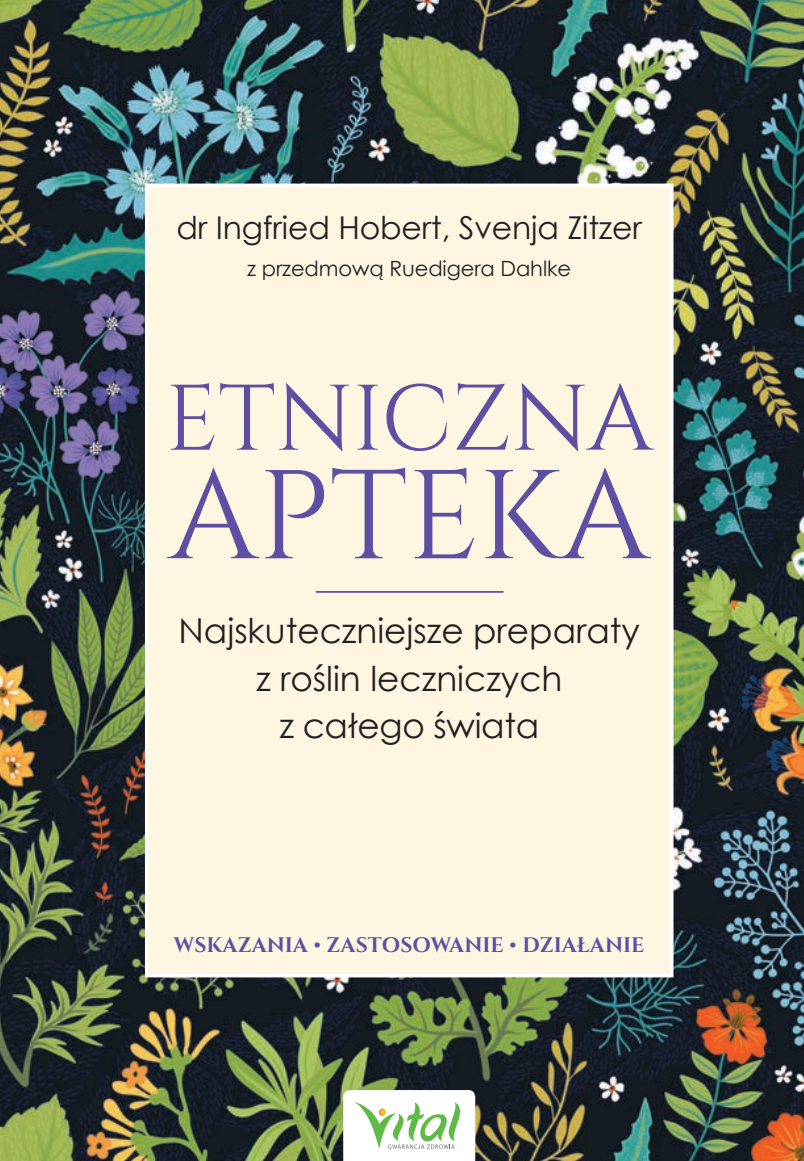
<style>
.page{position:relative;width:804px;height:1161px;background:#fff}
.page>*{position:absolute;margin:0;border:0;box-sizing:border-box;transform-origin:0 0}
.t1{font:126px "Cinzel";letter-spacing:-.005em;color:#5d4fa1}
.t2{font:92.75px "Cinzel";letter-spacing:-.005em;color:#5d4fa1}
.t3{font:34.3px/47.2px "Century Gothic";color:#231f20;text-align:center}
.t4{font:31.5px "Century Gothic";letter-spacing:-.005em;color:#231f20}
.t5{font:700 21px "Cinzel";letter-spacing:.005em;color:#5d4fa1}
.t6{font:21px "Century Gothic";letter-spacing:-.005em;color:#231f20}
</style>
<div class="page">
<img style="left:0;top:0;width:804px;height:1161px">
<div style="left:145px;top:184px;width:528px;height:793px;background:#fef6e1;border:4px solid #fff"></div>
<svg style="left:343px;top:1090px;width:132px;height:71px"></svg>
<hr style="left:316px;top:591px;width:187px;height:2px;background:#5d4fa1">
<p class="t4" style="left:176px;top:206px;width:467px">dr Ingfried Hobert, Svenja Zitzer</p>
<p class="t6" style="left:247px;top:253px;width:325px">z przedmową Ruedigera Dahlke</p>
<h2 class="t2" style="left:165px;top:365px;width:489px">ETNICZNA</h2>
<h1 class="t1" style="left:169px;top:443px;width:483px">APTEKA</h1>
<p class="t3" style="left:178px;top:607px;width:463px">Najskuteczniejsze preparaty z roślin leczniczych<br>z całego świata</p>
<p class="t5" style="left:174px;top:932px;width:472px">WSKAZANIA • ZASTOSOWANIE • DZIAŁANIE</p>
</div>
